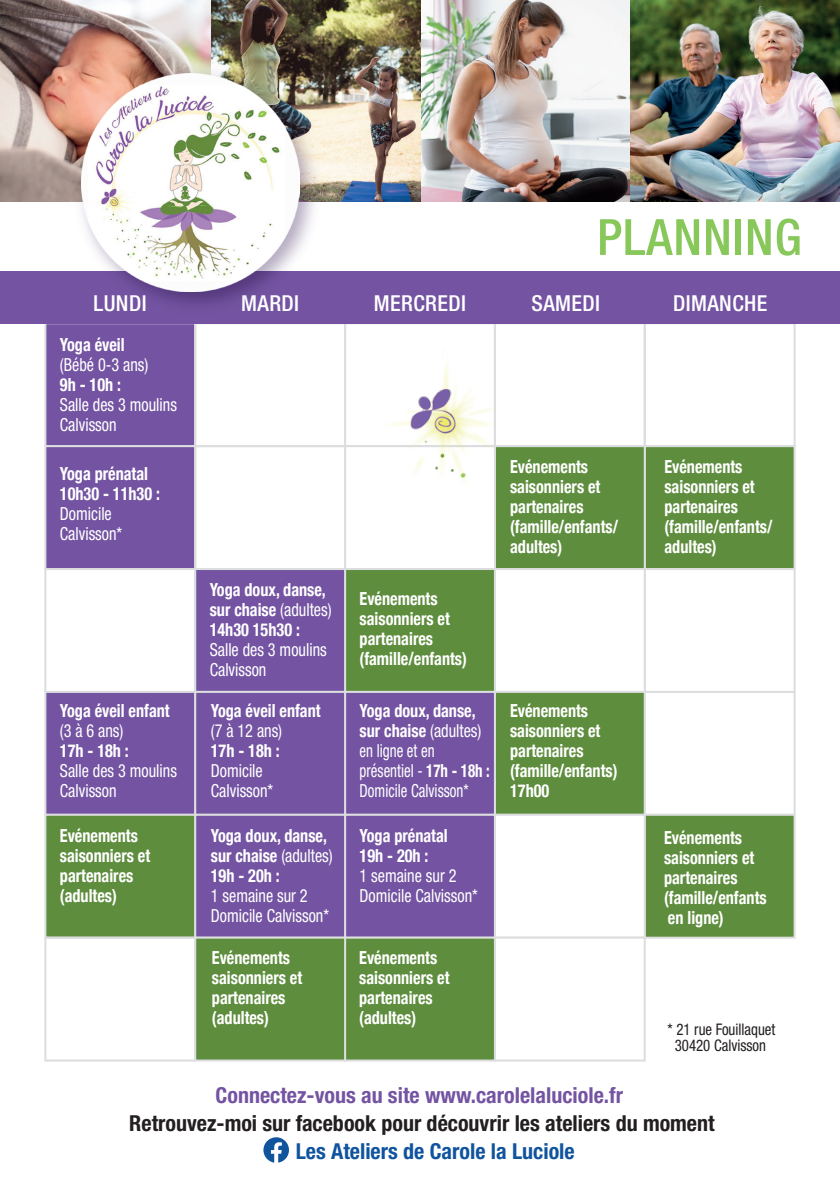
<style>
.page{position:relative;width:840px;height:1191px;background:#fff}
.page>*{position:absolute;margin:0;border:0;box-sizing:border-box;transform-origin:0 0}
.t1{font:500 condensed 50px "Helvetica Neue";letter-spacing:.02em;color:#88c75a}
.t2{font:700 condensed 22px "Helvetica Neue CE";color:#231f20}
.t3{font:700 condensed 22px "Helvetica Neue CE";color:#7454a2}
.t4{font:500 condensed 22px "Helvetica Neue";letter-spacing:.02em;color:#fff}
.t5{font:700 condensed 22px "Helvetica Neue CE";color:#10549e}
.t6{font:700 condensed 18px/20px "Helvetica Neue";color:#fff;scale:.9 1}
.t7{font:condensed 18px/20px "Helvetica Neue";color:#fff;scale:.9 1}
.t8{font:condensed 16px/16px "Helvetica Neue";color:#231f20;text-align:center;scale:.93 1}
.s1{font-weight:400}
.s2{font-weight:700}
</style>
<div class="page">
<div style="left:44px;top:322px;width:152px;height:125px;background:#7454a2;border:2px solid #dcdddf"></div>
<div style="left:44px;top:445px;width:152px;height:125px;background:#7454a2;border:2px solid #dcdddf"></div>
<div style="left:44px;top:568px;width:152px;height:125px;background:#fff;border:2px solid #dcdddf"></div>
<div style="left:44px;top:691px;width:152px;height:124px;background:#7454a2;border:2px solid #dcdddf"></div>
<div style="left:44px;top:813px;width:152px;height:125px;background:#5e8d3d;border:2px solid #dcdddf"></div>
<div style="left:44px;top:936px;width:152px;height:125px;border:2px solid #dcdddf"></div>
<div style="left:643px;top:322px;width:152px;height:125px;border:2px solid #dcdddf"></div>
<div style="left:643px;top:445px;width:152px;height:125px;background:#5e8d3d;border:2px solid #dcdddf"></div>
<div style="left:643px;top:568px;width:152px;height:125px;border:2px solid #dcdddf"></div>
<div style="left:643px;top:691px;width:152px;height:124px;border:2px solid #dcdddf"></div>
<div style="left:643px;top:813px;width:152px;height:125px;background:#5e8d3d;border:2px solid #dcdddf"></div>
<div style="left:493px;top:322px;width:152px;height:125px;border:2px solid #dcdddf"></div>
<div style="left:493px;top:445px;width:152px;height:125px;background:#5e8d3d;border:2px solid #dcdddf"></div>
<div style="left:493px;top:568px;width:152px;height:125px;background:#fff;border:2px solid #dcdddf"></div>
<div style="left:493px;top:691px;width:152px;height:124px;background:#5e8d3d;border:2px solid #dcdddf"></div>
<div style="left:493px;top:813px;width:152px;height:125px;background:#fff;border:2px solid #dcdddf"></div>
<div style="left:493px;top:936px;width:152px;height:125px;background:#fff;border:2px solid #dcdddf"></div>
<div style="left:344px;top:445px;width:151px;height:125px;background:#fff;border:2px solid #dcdddf"></div>
<div style="left:344px;top:568px;width:151px;height:125px;background:#5e8d3d;border:2px solid #dcdddf"></div>
<div style="left:344px;top:691px;width:151px;height:124px;background:#7454a2;border:2px solid #dcdddf"></div>
<div style="left:344px;top:813px;width:151px;height:125px;background:#7454a2;border:2px solid #dcdddf"></div>
<div style="left:344px;top:936px;width:151px;height:125px;background:#5e8d3d;border:2px solid #dcdddf"></div>
<div style="left:194px;top:322px;width:152px;height:125px;border:2px solid #dcdddf"></div>
<div style="left:194px;top:445px;width:152px;height:125px;border:2px solid #dcdddf"></div>
<div style="left:194px;top:568px;width:152px;height:125px;background:#7454a2;border:2px solid #dcdddf"></div>
<div style="left:194px;top:691px;width:152px;height:124px;background:#7454a2;border:2px solid #dcdddf"></div>
<div style="left:194px;top:813px;width:152px;height:125px;background:#7454a2;border:2px solid #dcdddf"></div>
<div style="left:194px;top:936px;width:152px;height:125px;background:#5e8d3d;border:2px solid #dcdddf"></div>
<div style="left:0;top:271px;width:839px;height:52px;background:#7454a2"></div>
<img style="left:210px;top:0;width:211px;height:202px">
<img style="left:0;top:0;width:210px;height:202px">
<img style="left:421px;top:0;width:208px;height:202px">
<img style="left:629px;top:0;width:210px;height:202px">
<svg style="left:263px;top:1137px;width:26px;height:25px"></svg>
<img style="left:67px;top:60px;width:260px;height:245px">
<img style="left:82px;top:74px;width:217px;height:217px">
<img style="left:339px;top:339px;width:196px;height:155px">
<p class="t4" style="left:93px;top:290px;width:55px">LUNDI</p>
<p class="t6" style="left:60px;top:333px;width:73px">Yoga éveil</p>
<p class="t7" style="left:60px;top:354px;width:100px">(Bébé 0-3 ans)</p>
<p class="t6" style="left:60px;top:373px;width:69px">9h - 10h :</p>
<p class="t7" style="left:60px;top:394px;width:131px">Salle des 3 moulins<br>Calvisson</p>
<p class="t6" style="left:60px;top:462px;width:113px">Yoga prénatal<br>10h30 - 11h30 :</p>
<p class="t7" style="left:60px;top:504px;width:71px">Domicile<br>Calvisson*</p>
<p class="t6" style="left:60px;top:699px;width:123px">Yoga éveil enfant</p>
<p class="t7" style="left:60px;top:721px;width:72px">(3 à 6 ans)</p>
<p class="t6" style="left:60px;top:739px;width:78px">17h - 18h :</p>
<p class="t7" style="left:60px;top:761px;width:131px">Salle des 3 moulins<br>Calvisson</p>
<p class="t6" style="left:60px;top:824px;width:102px">Evénements saisonniers et partenaires (adultes)</p>
<h1 class="t1" style="left:596px;top:207px;width:206px">PLANNING</h1>
<p class="t4" style="left:241px;top:290px;width:59px">MARDI</p>
<p class="t4" style="left:373px;top:290px;width:94px">MERCREDI</p>
<p class="t4" style="left:531px;top:290px;width:70px">SAMEDI</p>
<p class="t4" style="left:672px;top:290px;width:96px">DIMANCHE</p>
<p class="t6" style="left:210px;top:578px;width:137px">Yoga doux, danse, sur chaise <span class="s1">(adultes)<br></span>14h30 15h30 :</p>
<p class="t7" style="left:210px;top:639px;width:131px">Salle des 3 moulins<br>Calvisson</p>
<p class="t6" style="left:211px;top:699px;width:123px">Yoga éveil enfant</p>
<p class="t7" style="left:211px;top:721px;width:81px">(7 à 12 ans)</p>
<p class="t6" style="left:211px;top:739px;width:78px">17h - 18h :</p>
<p class="t7" style="left:211px;top:761px;width:71px">Domicile<br>Calvisson*</p>
<p class="t6" style="left:211px;top:824px;width:137px">Yoga doux, danse, sur chaise <span class="s1">(adultes)<br></span>19h - 20h :</p>
<p class="t7" style="left:211px;top:885px;width:133px">1 semaine sur 2<br>Domicile Calvisson*</p>
<p class="t6" style="left:359px;top:587px;width:121px">Evénements saisonniers et partenaires (famille/enfants)</p>
<p class="t7" style="left:359px;top:701px;width:146px"><span class="s2">Yoga doux, danse, sur chaise</span> (adultes) en ligne et en présentiel - <span class="s2">17h - 18h :<br></span>Domicile Calvisson*</p>
<p class="t6" style="left:359px;top:824px;width:99px">Yoga prénatal<br>19h - 20h :</p>
<p class="t7" style="left:359px;top:865px;width:133px">1 semaine sur 2<br>Domicile Calvisson*</p>
<p class="t6" style="left:212px;top:946px;width:102px">Evénements saisonniers et partenaires (adultes)</p>
<p class="t6" style="left:359px;top:946px;width:102px">Evénements saisonniers et partenaires (adultes)</p>
<p class="t6" style="left:510px;top:455px;width:121px">Evénements saisonniers et partenaires (famille/enfants/ adultes)</p>
<p class="t6" style="left:664px;top:455px;width:121px">Evénements saisonniers et partenaires (famille/enfants/ adultes)</p>
<p class="t6" style="left:510px;top:699px;width:121px">Evénements saisonniers et partenaires (famille/enfants)<br>17h00</p>
<p class="t6" style="left:663px;top:826px;width:115px">Evénements saisonniers et partenaires (famille/enfants en ligne)</p>
<p class="t8" style="left:667px;top:1021px;width:117px">* 21 rue Fouillaquet<br>30420 Calvisson</p>
<p class="t3" style="left:215px;top:1080px;width:409px">Connectez-vous au site www.carolelaluciole.fr</p>
<p class="t2" style="left:129px;top:1108px;width:586px">Retrouvez-moi sur facebook pour découvrir les ateliers du moment</p>
<p class="t5" style="left:295px;top:1136px;width:280px">Les Ateliers de Carole la Luciole</p>
</div>
